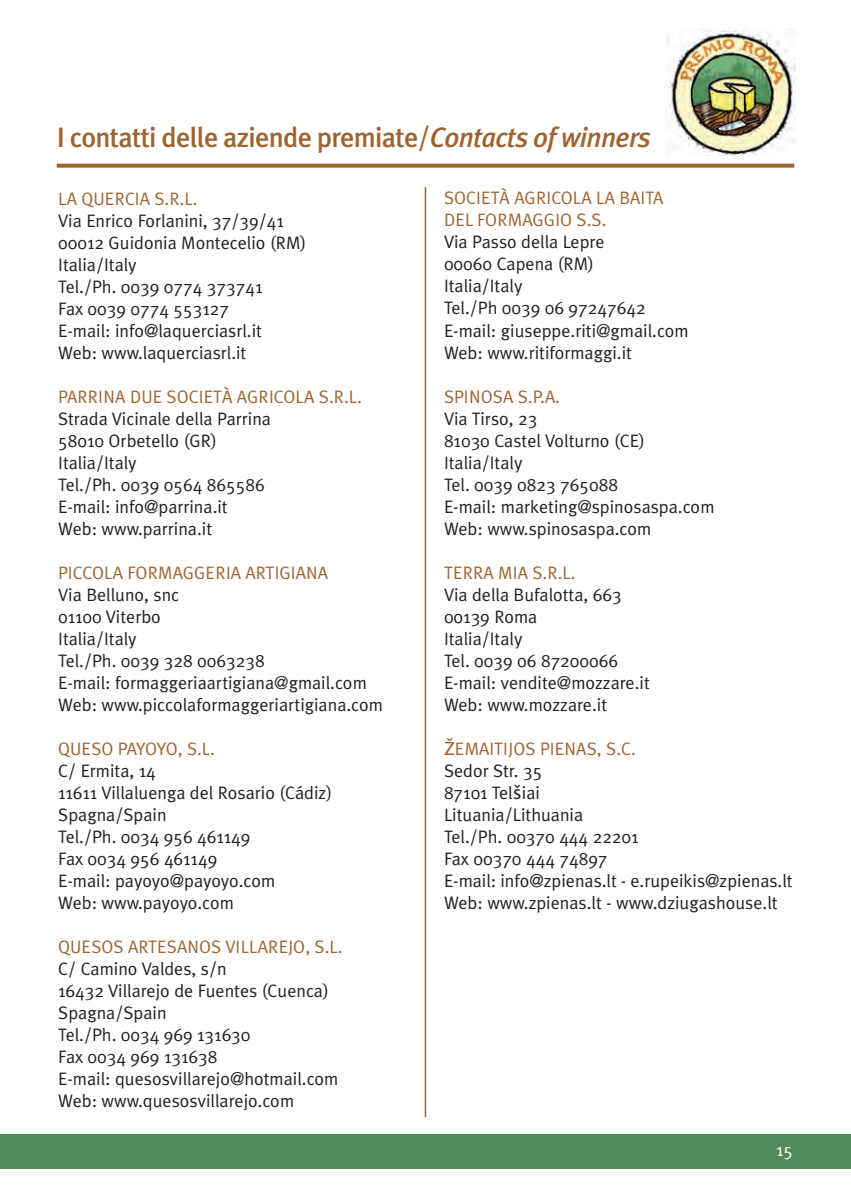
<style>
.page{position:relative;width:851px;height:1191px;background:#fff}
.page>*{position:absolute;margin:0;border:0;box-sizing:border-box;transform-origin:0 0}
.t1{font:500 28px "Meta Plus";letter-spacing:-.025em;color:#9e6431}
.t2{font:18px/22px "Meta Plus Normal";color:#231f20}
.t3{font:18px/22px "Meta Plus Normal";color:#9e6431}
.t4{font:18px "Meta Plus Normal";letter-spacing:-.025em;color:#9e6431}
.t5{font:18px "Meta Plus Normal";color:#fff}
.s1{font-style:italic}
.s2{font-family:"Lucida Grande";color:#9e6431}
.s3{color:#9e6431}
.s4{font-family:"Lucida Grande"}
</style>
<div class="page">
<div style="left:0;top:1134px;width:850px;height:34px;background:#528b5b"></div>
<svg style="left:57px;top:164px;width:737px;height:4px;fill:#9e6431"></svg>
<img style="left:666px;top:28px;width:129px;height:127px">
<hr style="left:424px;top:187px;width:2px;height:930px;background:#9e6431">
<h1 class="t1" style="left:57px;top:121px;width:595px">I contatti delle aziende premiate/<span class="s1">Contacts of winners</span></h1>
<p class="t3" style="left:58px;top:187px;width:141px">LA QUERCIA S.R.L.</p>
<p class="t2" style="left:58px;top:209px;width:249px">Via Enrico Forlanini, 37/39/41<br>00012 Guidonia Montecelio (RM)<br>Italia/Italy<br>Tel./Ph. 0039 0774 373741<br>Fax 0039 0774 553127<br>E-mail: info@laquerciasrl.it<br>Web: www.laquerciasrl.it</p>
<p class="t3" style="left:58px;top:385px;width:305px">PARRINA DUE SOCIETÀ AGRICOLA S.R.L.</p>
<p class="t2" style="left:58px;top:407px;width:214px">Strada Vicinale della Parrina<br>58010 Orbetello (GR)<br>Italia/Italy<br>Tel./Ph. 0039 0564 865586<br>E-mail: info@parrina.it<br>Web: www.parrina.it</p>
<p class="t3" style="left:58px;top:561px;width:271px">PICCOLA FORMAGGERIA ARTIGIANA</p>
<p class="t2" style="left:58px;top:583px;width:326px">Via Belluno, snc<br>01100 Viterbo<br>Italia/Italy<br>Tel./Ph. 0039 328 0063238<br>E-mail: formaggeriaartigiana@gmail.com<br>Web: www.piccolaformaggeriartigiana.com</p>
<p class="t4" style="left:58px;top:738px;width:158px">QUESO PAYOYO, S.L.</p>
<p class="t2" style="left:58px;top:759px;width:275px">C/ Ermita, 14<br>11611 Villaluenga del Rosario (Cádiz)<br>Spagna/Spain<br>Tel./Ph. 0034 956 461149<br>Fax 0034 956 461149<br>E-mail: payoyo@payoyo.com<br>Web: www.payoyo.com</p>
<p class="t3" style="left:58px;top:935px;width:286px">QUESOS ARTESANOS VILLAREJO, S.L.</p>
<p class="t2" style="left:58px;top:957px;width:282px">C/ Camino Valdes, s/n<br>16432 Villarejo de Fuentes (Cuenca)<br>Spagna/Spain<br>Tel./Ph. 0034 969 131630<br>Fax 0034 969 131638<br>E-mail: quesosvillarejo@hotmail.com<br>Web: www.quesosvillarejo.com</p>
<p class="t3" style="left:444px;top:187px;width:221px">SOCIETÀ AGRICOLA LA BAITA<br>DEL FORMAGGIO S.S.</p>
<p class="t2" style="left:444px;top:231px;width:246px">Via Passo della Lepre<br>00060 Capena (RM)<br>Italia/Italy<br>Tel./Ph 0039 06 97247642<br>E-mail: giuseppe.riti@gmail.com<br>Web: www.ritiformaggi.it</p>
<p class="t3" style="left:444px;top:385px;width:118px">SPINOSA S.P.A.</p>
<p class="t2" style="left:444px;top:407px;width:272px">Via Tirso, 23<br>81030 Castel Volturno (CE)<br>Italia/Italy<br>Tel. 0039 0823 765088<br>E-mail: marketing@spinosaspa.com<br>Web: www.spinosaspa.com</p>
<p class="t3" style="left:444px;top:561px;width:133px">TERRA MIA S.R.L.</p>
<p class="t2" style="left:444px;top:583px;width:207px">Via della Bufalotta, 663<br>00139 Roma<br>Italia/Italy<br>Tel. 0039 06 87200066<br>E-mail: vendite@mozzare.it<br>Web: www.mozzare.it</p>
<p class="t2" style="left:444px;top:737px;width:350px"><span class="s2">Ž</span><span class="s3">EMAITIJOS PIENAS, S.C.<br></span>Sedor Str. 35<br>87101 Tel<span class="s4">š</span>iai<br>Lituania/Lithuania<br>Tel./Ph. 00370 444 22201<br>Fax 00370 444 74897<br>E-mail: info@zpienas.lt - e.rupeikis@zpienas.lt<br>Web: www.zpienas.lt - www.dziugashouse.lt</p>
<p class="t5" style="left:775px;top:1139px;width:18px">15</p>
</div>
